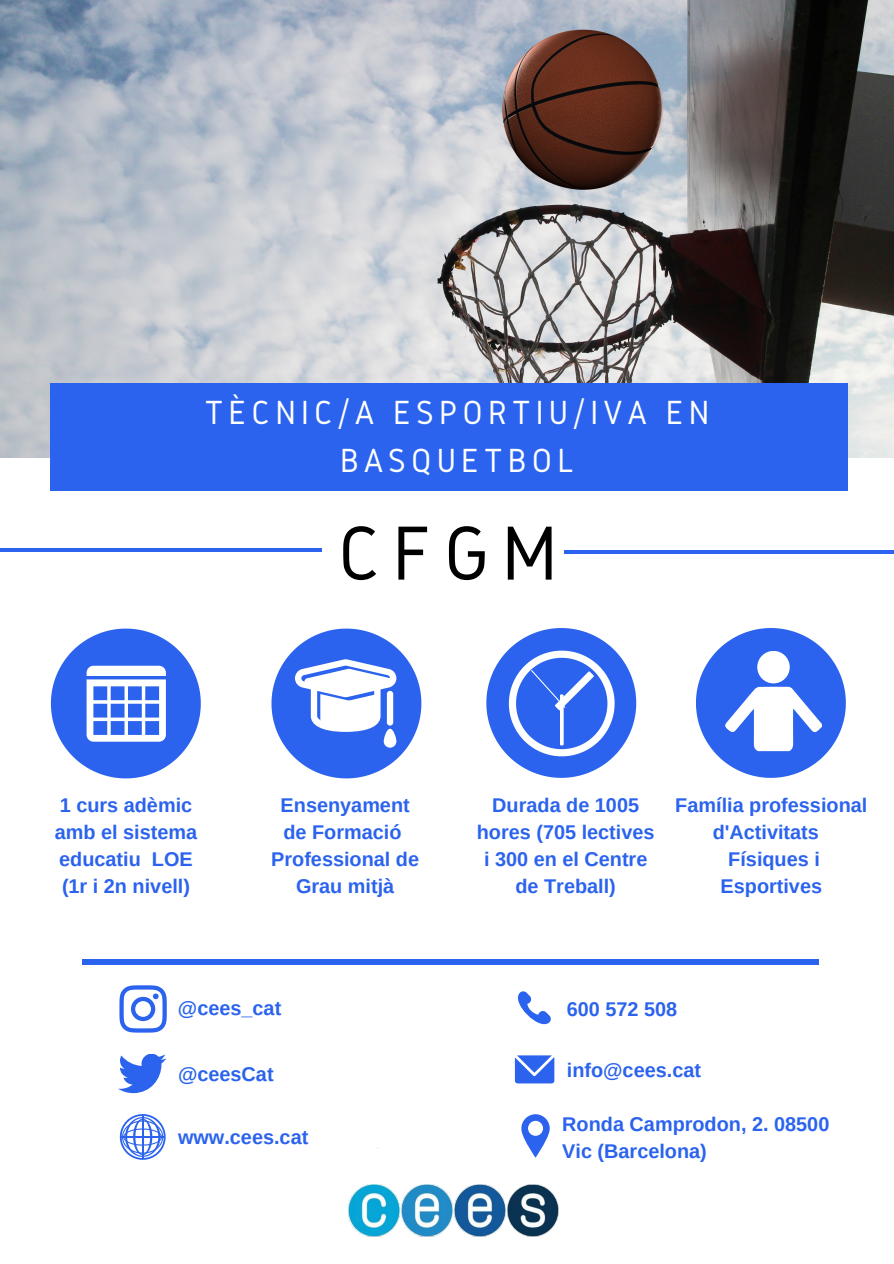
<style>
.page{position:relative;width:894px;height:1264px;background:#fff}
.page>*{position:absolute;margin:0;border:0;box-sizing:border-box;transform-origin:0 0}
.t1{font:79.5px "Gidole";color:#000}
.t2{font:34.8px/48.4px "Gidole";letter-spacing:.15em;color:#fff;text-align:center}
.t3{font:700 19.8px/27px "Arimo";color:#2b63ee;text-align:center}
</style>
<div class="page">
<img style="left:0;top:0;width:893px;height:458px">
<div style="left:50px;top:383px;width:797px;height:107px;background:#2b63ee"></div>
<svg style="left:118px;top:1054px;width:48px;height:39px"></svg>
<svg style="left:119px;top:985px;width:48px;height:47px"></svg>
<hr style="left:0;top:548px;width:321px;height:3px;background:#2b63ee">
<hr style="left:564px;top:550px;width:329px;height:4px;background:#2b63ee">
<img style="left:348px;top:1147px;width:211px;height:90px">
<svg style="left:271px;top:628px;width:150px;height:150px"></svg>
<div style="left:387px;top:691px;width:6px;height:34px;background:#fff;border-radius:3px"></div>
<svg style="left:383px;top:728px;width:13px;height:19px"></svg>
<svg style="left:51px;top:628px;width:150px;height:150px"></svg>
<svg style="left:486px;top:628px;width:150px;height:149px"></svg>
<svg style="left:696px;top:628px;width:149px;height:149px"></svg>
<div style="left:82px;top:959px;width:736px;height:5px;background:#2b63ee"></div>
<svg style="left:120px;top:1114px;width:45px;height:45px"></svg>
<hr style="left:121px;top:1136px;width:44px;height:1px;background:#2b63ee">
<hr style="left:142px;top:1115px;width:2px;height:43px;background:#2b63ee">
<svg style="left:521px;top:1114px;width:28px;height:43px"></svg>
<svg style="left:514px;top:1055px;width:40px;height:28px"></svg>
<svg style="left:518px;top:991px;width:33px;height:33px"></svg>
<p class="t2" style="left:205px;top:387px;width:505px">TÈCNIC/A ESPORTIU/IVA EN<br>BASQUETBOL</p>
<p class="t1" style="left:338px;top:509px;width:221px">CFGM</p>
<p class="t3" style="left:55px;top:791px;width:144px">1 curs adèmic amb el sistema educatiu LOE (1r i 2n nivell)</p>
<p class="t3" style="left:271px;top:791px;width:149px">Ensenyament de Formació<br>Professional de<br>Grau mitjà</p>
<p class="t3" style="left:476px;top:791px;width:179px">Durada de 1005 hores (705 lectives i 300 en el Centre de Treball)</p>
<p class="t3" style="left:675px;top:791px;width:193px">Família professional d'Activitats<br>Físiques i<br>Esportives</p>
<p class="t3" style="left:178px;top:995px;width:105px">@cees_cat</p>
<p class="t3" style="left:178px;top:1060px;width:97px">@ceesCat</p>
<p class="t3" style="left:178px;top:1123px;width:132px">www.cees.cat</p>
<p class="t3" style="left:566px;top:995px;width:112px">600 572 508</p>
<p class="t3" style="left:566px;top:1056px;width:136px">info@cees.cat</p>
<p class="t3" style="left:562px;top:1110px;width:268px;text-align:left">Ronda Camprodon, 2. 08500<br>Vic (Barcelona)</p>
</div>
